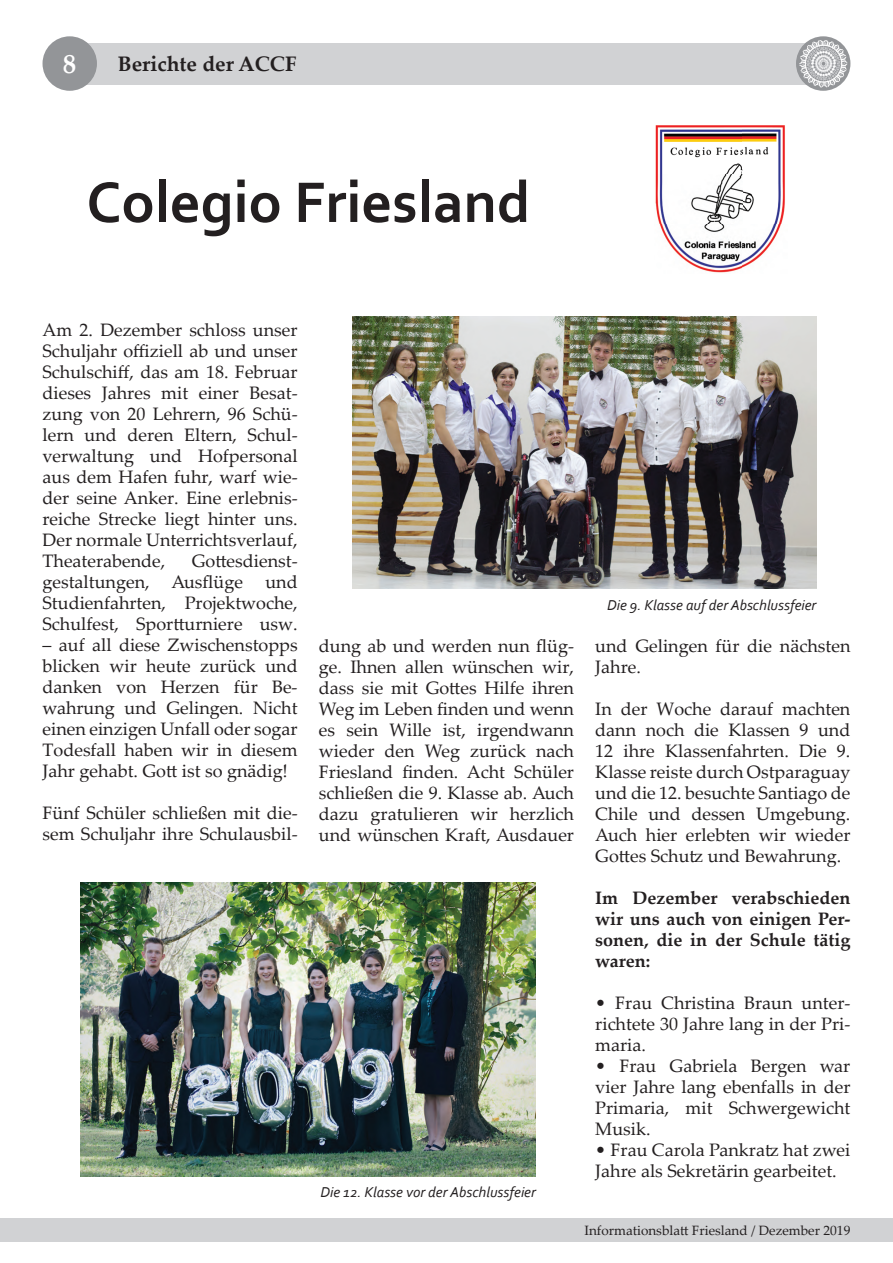
<style>
.page{position:relative;width:893px;height:1263px;background:#fff}
.page>*{position:absolute;margin:0;border:0;box-sizing:border-box;transform-origin:0 0}
.t1{font:700 60px "Corbel";color:#231f20}
.t2{font:700 27px "Palatino Linotype";color:#fff}
.t3{font:700 21px "Palatino Linotype";color:#231f20}
.t4{font:18px/21px "Palatino Linotype";color:#231f20;text-align:justify}
.t5{font:700 18px/21px "Palatino Linotype";color:#231f20;text-align:justify}
.t6{font:italic 15px "Corbel";color:#231f20}
.t7{font:13.5px "Palatino Linotype";color:#231f20}
</style>
<div class="page">
<div style="left:0;top:1219px;width:893px;height:23px;background:#d1d2d4"></div>
<div style="left:70px;top:43px;width:753px;height:42px;background:#d1d2d4"></div>
<svg style="left:796px;top:36px;width:54px;height:55px;background:#bcbdbf"></svg>
<div style="left:43px;top:36px;width:54px;height:55px;background:#939598;border-radius:50%"></div>
<img style="left:799px;top:40px;width:19px;height:23px">
<img style="left:655px;top:126px;width:130px;height:147px">
<img style="left:353px;top:317px;width:463px;height:272px">
<img style="left:81px;top:883px;width:455px;height:294px">
<h2 class="t2" style="left:63px;top:45px;width:15px">8</h2>
<p class="t3" style="left:118px;top:49px;width:180px">Berichte der ACCF</p>
<h1 class="t1" style="left:86px;top:165px;width:445px">Colegio Friesland</h1>
<p class="t4" style="left:43px;top:319px;width:257px">Am 2. Dezember schloss unser Schuljahr offiziell ab und unser Schulschiff, das am 18. Februar dieses Jahres mit einer Besat&shy;zung von 20 Lehrern, 96 Schü&shy;lern und deren Eltern, Schul&shy;verwaltung und Hofpersonal aus dem Hafen fuhr, warf wie&shy;der seine Anker. Eine erlebnis&shy;reiche Strecke liegt hinter uns.<br>Der normale Unterrichtsverlauf, Theaterabende,</p>
<p class="t4" style="left:43px;top:550px;width:257px;text-indent:149px">Gottesdienst&shy;gestaltungen, Ausflüge und Studienfahrten, Projektwoche, Schulfest, Sportturniere usw.</p>
<p class="t4" style="left:43px;top:634px;width:257px">– auf all diese Zwischenstopps blicken wir heute zurück und danken von Herzen für Be&shy;wahrung und Gelingen. Nicht einen einzigen Unfall oder sogar Todesfall haben wir in diesem Jahr gehabt. Gott ist so gnädig!</p>
<p class="t4" style="left:43px;top:802px;width:257px">Fünf Schüler schließen mit die&shy;sem Schuljahr ihre Schulausbil-</p>
<p class="t6" style="left:607px;top:595px;width:211px">Die 9. Klasse auf der Abschlussfeier</p>
<p class="t4" style="left:319px;top:635px;width:257px">dung ab und werden nun flüg&shy;ge. Ihnen allen wünschen wir, dass sie mit Gottes Hilfe ihren Weg im Leben finden und wenn es sein Wille ist, irgendwann wieder den Weg zurück nach Friesland finden. Acht Schüler schließen die 9. Klasse ab. Auch dazu gratulieren wir herzlich und wünschen Kraft, Ausdauer</p>
<p class="t4" style="left:595px;top:635px;width:257px">und Gelingen für die nächsten<br>Jahre.</p>
<p class="t4" style="left:595px;top:698px;width:257px">In der Woche darauf machten dann noch die Klassen 9 und 12 ihre Klassenfahrten. Die 9.<br>Klasse reiste durch Ostparaguay und die 12. besuchte Santiago de Chile und dessen Umgebung.<br>Auch hier erlebten wir wieder Gottes Schutz und Bewahrung.</p>
<p class="t5" style="left:595px;top:887px;width:257px">Im Dezember verabschieden wir uns auch von einigen Per&shy;sonen, die in der Schule tätig waren:</p>
<p class="t4" style="left:595px;top:992px;width:257px">• Frau Christina Braun unter&shy;richtete 30 Jahre lang in der Pri&shy;maria.</p>
<p class="t4" style="left:595px;top:1055px;width:257px">• Frau Gabriela Bergen war vier Jahre lang ebenfalls in der Primaria, mit Schwergewicht Musik.</p>
<p class="t4" style="left:595px;top:1139px;width:257px">• Frau Carola Pankratz hat zwei<br>Jahre als Sekretärin gearbeitet.</p>
<p class="t6" style="left:320px;top:1183px;width:217px">Die 12. Klasse vor der Abschlussfeier</p>
<p class="t7" style="left:584px;top:1220px;width:267px">Informationsblatt Friesland / Dezember 2019</p>
</div>
